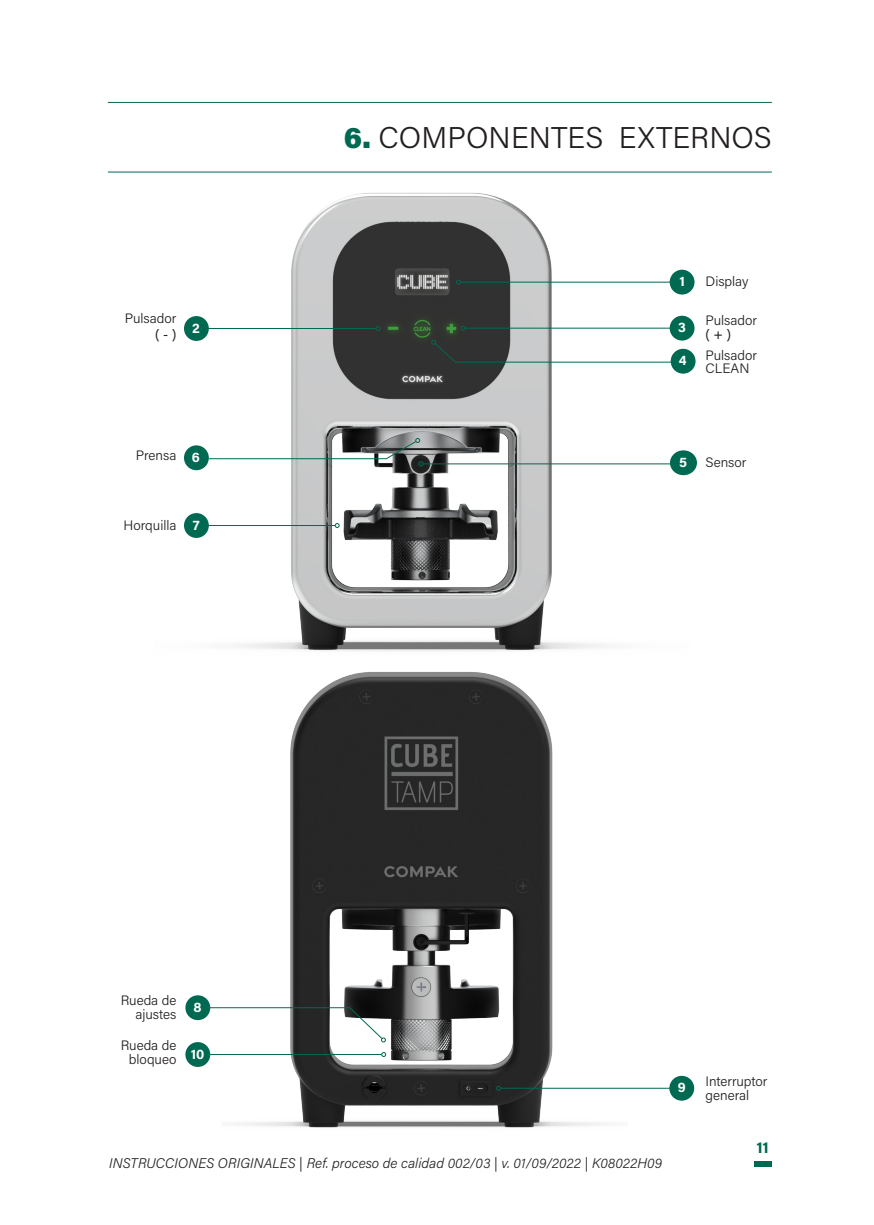
<style>
.page{position:relative;width:874px;height:1225px;background:#fff}
.page>*{position:absolute;margin:0;border:0;box-sizing:border-box;transform-origin:0 0}
.t1{font:300 30px "Acumin Pro";letter-spacing:.005em;color:#231f20}
.t2{font:700 16px "Acumin Pro";color:#006951}
.t3{font:italic 300 14px "Acumin Pro";letter-spacing:.01em;color:#231f20}
.t4{font:700 14px "Acumin Pro";color:#fff}
.Texto_común{font:300 13.6px/14px "Acumin Pro";color:#231f20;text-align:right}
.Texto_común-2{font:13.6px "Acumin Pro";color:#231f20}
.s1{font-weight:900;color:#006951}
.s2{font-weight:400}
</style>
<div class="page">
<div style="left:753px;top:1161px;width:18px;height:6px;background:#006951"></div>
<img style="left:154px;top:171px;width:535px;height:469px">
<img style="left:236px;top:640px;width:391px;height:488px">
<div style="left:670px;top:349px;width:25px;height:25px;background:#006951;border-radius:50%"></div>
<div style="left:669px;top:1075px;width:24px;height:25px;background:#006951;border-radius:50%"></div>
<hr style="left:500px;top:1087px;width:172px;height:1px;background:#006951">
<svg style="left:496px;top:1085px;width:5px;height:5px"></svg>
<div style="left:669px;top:316px;width:25px;height:24px;background:#006951;border-radius:50%"></div>
<hr style="left:465px;top:328px;width:208px;height:1px;background:#006951">
<svg style="left:460px;top:326px;width:5px;height:5px"></svg>
<div style="left:669px;top:450px;width:27px;height:25px;background:#006951;border-radius:50%"></div>
<hr style="left:423px;top:463px;width:250px;height:1px;background:#006951">
<div style="left:184px;top:316px;width:25px;height:25px;background:#006951;border-radius:50%"></div>
<hr style="left:206px;top:328px;width:170px;height:1px;background:#006951">
<svg style="left:375px;top:326px;width:5px;height:5px"></svg>
<div style="left:184px;top:445px;width:25px;height:25px;background:#006951;border-radius:50%"></div>
<div style="left:184px;top:513px;width:25px;height:25px;background:#006951;border-radius:50%"></div>
<hr style="left:205px;top:525px;width:130px;height:1px;background:#006951">
<svg style="left:334px;top:523px;width:5px;height:5px"></svg>
<svg style="left:431px;top:340px;width:243px;height:23px"></svg>
<svg style="left:208px;top:438px;width:215px;height:28px"></svg>
<div style="left:185px;top:995px;width:25px;height:25px;background:#006951;border-radius:50%"></div>
<div style="left:669px;top:270px;width:25px;height:24px;background:#006951;border-radius:50%"></div>
<hr style="left:460px;top:282px;width:210px;height:1px;background:#006951">
<svg style="left:456px;top:280px;width:5px;height:5px"></svg>
<svg style="left:206px;top:1006px;width:180px;height:36px"></svg>
<div style="left:185px;top:1042px;width:25px;height:25px;background:#006951;border-radius:50%"></div>
<hr style="left:207px;top:1054px;width:174px;height:1px;background:#006951">
<svg style="left:381px;top:1052px;width:5px;height:5px"></svg>
<hr style="left:108px;top:102px;width:663px;height:1px;background:#006951">
<hr style="left:108px;top:172px;width:663px;height:1px;background:#006951">
<p class="t1" style="left:344px;top:117px;width:429px"><span class="s1">6.</span> COMPONENTES EXTERNOS</p>
<p class="t4" style="left:679px;top:271px;width:7px">1</p>
<p class="Texto_común" style="left:705px;top:274px;width:44px">Display</p>
<p class="Texto_común" style="left:125px;top:309px;width:53px;line-height:16px">Pulsador <span class="s2">( - )</span></p>
<p class="t4" style="left:192px;top:318px;width:9px">2</p>
<p class="t4" style="left:678px;top:317px;width:9px">3</p>
<p class="Texto_común" style="left:705px;top:313px;width:53px">Pulsador</p>
<p class="Texto_común-2" style="left:705px;top:324px;width:27px">( + )</p>
<p class="t4" style="left:678px;top:350px;width:9px">4</p>
<p class="Texto_común" style="left:705px;top:347px;width:53px">Pulsador</p>
<p class="Texto_común" style="left:705px;top:361px;width:45px">CLEAN</p>
<p class="Texto_común" style="left:136px;top:448px;width:42px">Prensa</p>
<p class="t4" style="left:192px;top:447px;width:10px">6</p>
<p class="t4" style="left:679px;top:452px;width:9px">5</p>
<p class="Texto_común" style="left:705px;top:454px;width:42px">Sensor</p>
<p class="Texto_común" style="left:123px;top:517px;width:54px">Horquilla</p>
<p class="t4" style="left:193px;top:515px;width:8px">7</p>
<p class="Texto_común" style="left:121px;top:992px;width:57px">Rueda de ajustes</p>
<p class="Texto_común" style="left:121px;top:1038px;width:57px;text-align:center">Rueda de bloqueo</p>
<p class="t4" style="left:193px;top:997px;width:10px">8</p>
<p class="t4" style="left:191px;top:1044px;width:15px">10</p>
<p class="t4" style="left:677px;top:1077px;width:9px">9</p>
<p class="t3" style="left:109px;top:1153px;width:554px">INSTRUCCIONES ORIGINALES | Ref. proceso de calidad 002/03 | v. 01/09/2022 | K08022H09</p>
<p class="Texto_común" style="left:705px;top:1073px;width:63px;text-align:left">Interruptor general</p>
<p class="t2" style="left:756px;top:1136px;width:14px">11</p>
</div>
